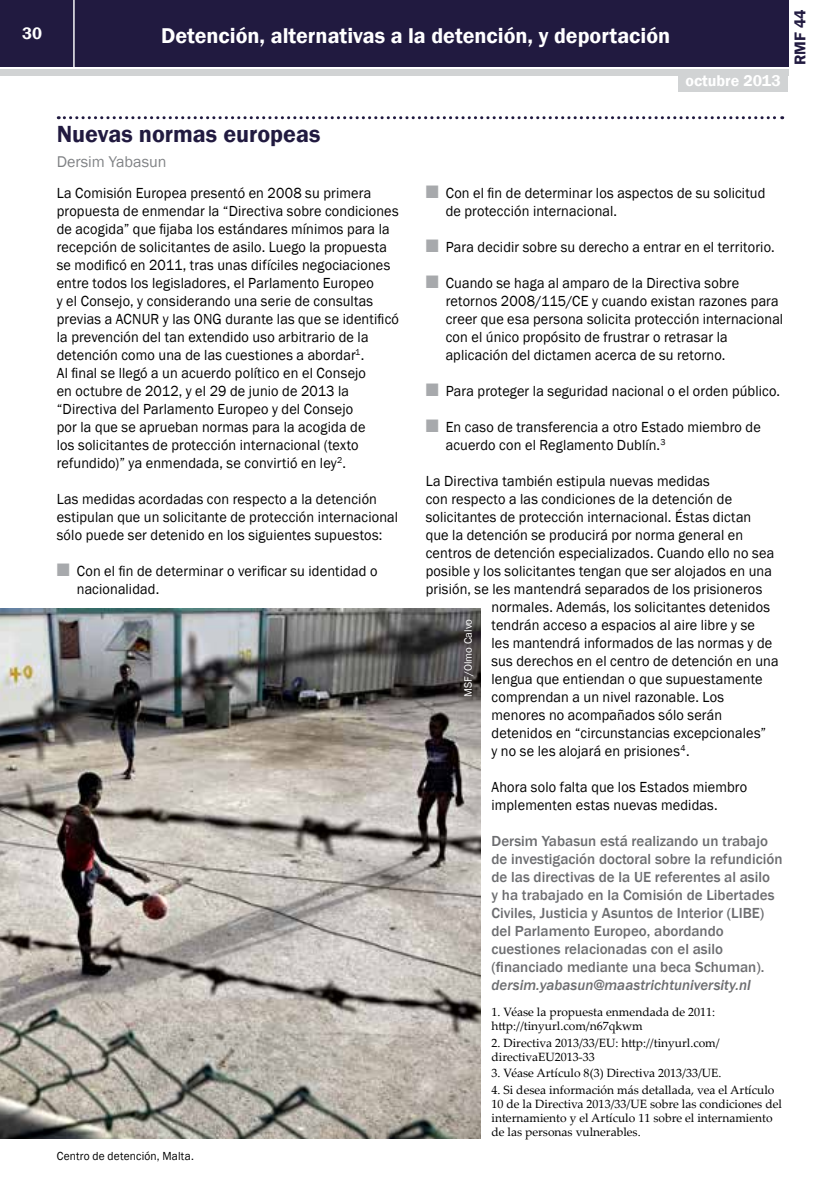
<style>
.page{position:relative;width:840px;height:1191px;background:#fff}
.page>*{position:absolute;margin:0;border:0;box-sizing:border-box;transform-origin:0 0}
.t1{font:600 24px "Franklin Gothic";color:#211a40}
.t2{font:600 22px "Franklin Gothic";color:#fff}
.t3{font:600 17px "Franklin Gothic";color:#fff}
.t4{font:16px "Franklin Gothic";color:#808285}
.t5{font:600 16px "Franklin Gothic";color:#fff}
.t6{font:600 16px "Franklin Gothic";color:#211a40}
.t7{font:15px/18px "Franklin Gothic";letter-spacing:.01em;color:#000;scale:.95 1}
.t8{font:500 15px/18px "Franklin Gothic";color:#6d6e71}
.t9{font:italic 500 15px "Franklin Gothic";color:#6d6e71}
.t10{font:12px/14px "Palatino Linotype";color:#000}
.t11{font:12px "Franklin Gothic";letter-spacing:.015em;color:#000;scale:.95 1}
.t12{font:11px "Franklin Gothic";color:#fff}
.s1{color:#a7a9ac}
</style>
<div class="page">
<div style="left:0;top:0;width:787px;height:66px;background:#211a40"></div>
<div style="left:0;top:69px;width:787px;height:6px;background:#d1d3d4"></div>
<hr style="left:73px;top:0;width:2px;height:67px;background:#fff">
<div style="left:677px;top:74px;width:110px;height:18px;background:#d1d3d4"></div>
<svg style="left:58px;top:116px;width:724px;height:3px"></svg>
<img style="left:0;top:608px;width:480px;height:530px">
<p class="t3" style="left:22px;top:23px;width:21px">30</p>
<h2 class="t2" style="left:161px;top:22px;width:510px">Detención, alternativas a la detención, y deportación</h2>
<p class="t5" style="left:685px;top:71px;width:97px">octubre 2013</p>
<p class="t6" style="left:789px;top:65px;width:58px;rotate:-90deg">RMF 44</p>
<h1 class="t1" style="left:57px;top:119px;width:265px">Nuevas normas europeas</h1>
<p class="t4" style="left:57px;top:151px;width:111px">Dersim Yabasun</p>
<p class="t7" style="left:57px;top:184px;width:361px">La Comisión Europea presentó en 2008 su primera propuesta de enmendar la “Directiva sobre condiciones de acogida” que fijaba los estándares mínimos para la recepción de solicitantes de asilo. Luego la propuesta se modificó en 2011, tras unas difíciles negociaciones entre todos los legisladores, el Parlamento Europeo<br>y el Consejo, y considerando una serie de consultas previas a ACNUR y las ONG durante las que se identificó la prevención del tan extendido uso arbitrario de la detención como una de las cuestiones a abordar<sup>1</sup>.<br>Al final se llegó a un acuerdo político en el Consejo<br>en octubre de 2012, y el 29 de junio de 2013 la “Directiva del Parlamento Europeo y del Consejo<br>por la que se aprueban normas para la acogida de<br>los solicitantes de protección internacional (texto refundido)” ya enmendada, se convirtió en ley<sup>2</sup>.</p>
<p class="t7" style="left:57px;top:490px;width:360px">Las medidas acordadas con respecto a la detención estipulan que un solicitante de protección internacional sólo puede ser detenido en los siguientes supuestos:</p>
<p class="t7" style="left:77px;top:562px;width:318px;text-indent:-20px"><span class="s1">■</span> Con el fin de determinar o verificar su identidad o nacionalidad.</p>
<p class="t11" style="left:57px;top:1148px;width:146px">Centro de detención, Malta.</p>
<p class="t7" style="left:445px;top:184px;width:338px;text-indent:-20px"><span class="s1">■</span> Con el fin de determinar los aspectos de su solicitud de protección internacional.</p>
<p class="t7" style="left:425px;top:238px;width:369px"><span class="s1">■</span> Para decidir sobre su derecho a entrar en el territorio.</p>
<p class="t7" style="left:445px;top:274px;width:356px;text-indent:-20px"><span class="s1">■</span> Cuando se haga al amparo de la Directiva sobre retornos 2008/115/CE y cuando existan razones para creer que esa persona solicita protección internacional con el único propósito de frustrar o retrasar la aplicación del dictamen acerca de su retorno.</p>
<p class="t7" style="left:425px;top:382px;width:374px"><span class="s1">■</span> Para proteger la seguridad nacional o el orden público.</p>
<p class="t7" style="left:445px;top:418px;width:333px;text-indent:-20px"><span class="s1">■</span> En caso de transferencia a otro Estado miembro de acuerdo con el Reglamento Dublín.<sup>3</sup></p>
<p class="t7" style="left:425px;top:472px;width:300px">La Directiva también estipula nuevas medidas</p>
<p class="t7" style="left:425px;top:490px;width:324px">con respecto a las condiciones de la detención de</p>
<p class="t7" style="left:425px;top:508px;width:344px">solicitantes de protección internacional. Éstas dictan</p>
<p class="t7" style="left:425px;top:526px;width:335px">que la detención se producirá por norma general en</p>
<p class="t7" style="left:425px;top:544px;width:368px">centros de detención especializados. Cuando ello no sea</p>
<p class="t7" style="left:425px;top:562px;width:366px">posible y los solicitantes tengan que ser alojados en una</p>
<p class="t7" style="left:425px;top:580px;width:355px">prisión, se les mantendrá separados de los prisioneros</p>
<p class="t7" style="left:491px;top:598px;width:295px">normales. Además, los solicitantes detenidos</p>
<p class="t7" style="left:491px;top:616px;width:279px">tendrán acceso a espacios al aire libre y se</p>
<p class="t7" style="left:491px;top:634px;width:297px">les mantendrá informados de las normas y de</p>
<p class="t7" style="left:491px;top:652px;width:303px">sus derechos en el centro de detención en una</p>
<p class="t7" style="left:491px;top:670px;width:287px">lengua que entiendan o que supuestamente</p>
<p class="t7" style="left:491px;top:688px;width:246px">comprendan a un nivel razonable. Los</p>
<p class="t7" style="left:491px;top:706px;width:244px">menores no acompañados sólo serán</p>
<p class="t7" style="left:491px;top:724px;width:290px">detenidos en “circunstancias excepcionales”</p>
<p class="t7" style="left:491px;top:742px;width:210px">y no se les alojará en prisiones<sup>4</sup>.</p>
<p class="t7" style="left:491px;top:778px;width:270px">Ahora solo falta que los Estados miembro implementen estas nuevas medidas.</p>
<p class="t8" style="left:491px;top:832px;width:292px">Dersim Yabasun está realizando un trabajo de investigación doctoral sobre la refundición de las directivas de la UE referentes al asilo<br>y ha trabajado en la Comisión de Libertades Civiles, Justicia y Asuntos de Interior (LIBE) del Parlamento Europeo, abordando cuestiones relacionadas con el asilo (financiado mediante una beca Schuman).</p>
<p class="t9" style="left:491px;top:976px;width:261px">dersim.yabasun@maastrichtuniversity.nl</p>
<p class="t10" style="left:491px;top:1004px;width:225px">1. Véase la propuesta enmendada de 2011: http://tinyurl.com/n67qkwm</p>
<p class="t10" style="left:491px;top:1035px;width:229px">2. Directiva 2013/33/EU: http://tinyurl.com/ directivaEU2013-33</p>
<p class="t10" style="left:491px;top:1065px;width:231px">3. Véase Artículo 8(3) Directiva 2013/33/UE.</p>
<p class="t10" style="left:491px;top:1082px;width:292px">4. Si desea información más detallada, vea el Artículo 10 de la Directiva 2013/33/UE sobre las condiciones del internamiento y el Artículo 11 sobre el internamiento de las personas vulnerables.</p>
<p class="t12" style="left:461px;top:697px;width:79px;rotate:-90deg">MSF/Olmo Calvo</p>
</div>
